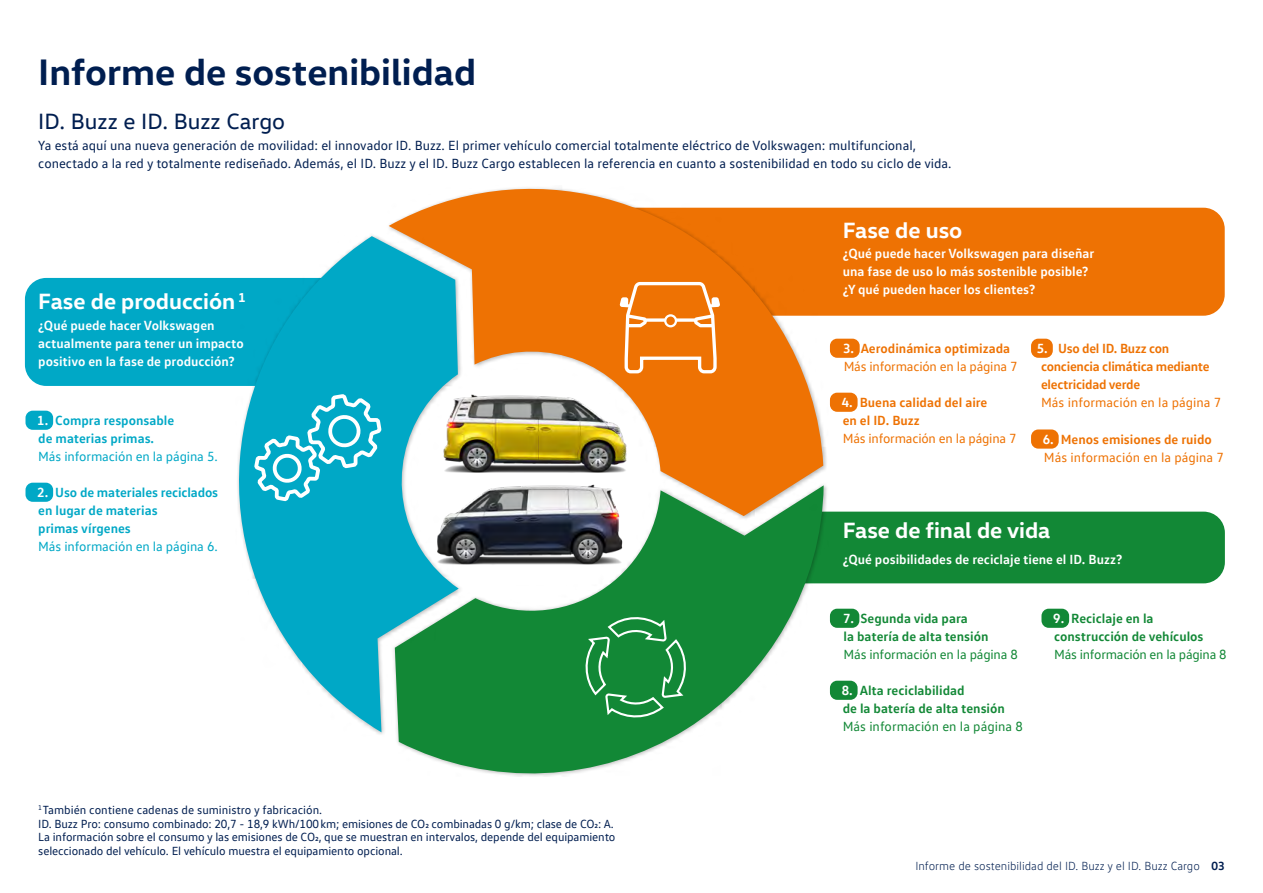
<style>
.page{position:relative;width:1263px;height:893px;background:#fff}
.page>*{position:absolute;margin:0;border:0;box-sizing:border-box;transform-origin:0 0}
.t1{font:700 37.5px "VW Head";color:#001e50}
.t2{font:700 22.5px "VW Head";color:#fff}
.t3{font:22.5px "VW Head";color:#001e50}
.t4{font:13.5px/18px "VW Text";color:#001e50}
.t5{font:700 13.5px/18px "VW Text";color:#fff}
.t6{font:700 13.5px/18px "VW Text";letter-spacing:-.005em;color:#ee7203}
.t7{font:700 13.5px/18px "VW Text";color:#128836}
.t8{font:13.5px "VW Text";letter-spacing:-.01em;color:#ee7203}
.t9{font:700 13.5px/18px "VW Text";color:#00a8c6}
.t10{font:13.5px "VW Text";letter-spacing:-.015em;color:#128836}
.t11{font:13.5px "VW Text";letter-spacing:-.01em;color:#00a8c6}
.t12{font:12px/13.5px "VW Text";letter-spacing:-.01em;color:#001e50}
.t13{font:300 12px "VW Text";color:#001e50}
.s1{color:#fff}
.s2{font-weight:700}
</style>
<div class="page">
<div style="left:25px;top:278px;width:174px;height:108px;background:#00a8c6"></div>
<div style="left:828px;top:208px;width:397px;height:108px;background:#ee7203"></div>
<div style="left:828px;top:512px;width:397px;height:71px;background:#128836"></div>
<svg style="left:397px;top:521px;width:427px;height:256px;fill:#128836"></svg>
<svg style="left:389px;top:188px;width:434px;height:328px;fill:#ee7203"></svg>
<div style="left:236px;top:233px;width:227px;height:504px;background:#000;opacity:.3"></div>
<svg style="left:199px;top:236px;width:260px;height:496px;fill:#00a8c6"></svg>
<svg style="left:254px;top:394px;width:128px;height:107px;background:#30b8d0"></svg>
<svg style="left:619px;top:282px;width:101px;height:92px;background:#f18c32"></svg>
<svg style="left:584px;top:615px;width:104px;height:104px;background:#2d954d"></svg>
<img style="left:433px;top:481px;width:193px;height:89px">
<img style="left:437px;top:390px;width:194px;height:87px">
<div style="left:26px;top:411px;width:27px;height:19px;background:#00a8c6;border-radius:7px"></div>
<div style="left:26px;top:483px;width:27px;height:19px;background:#00a8c6;border-radius:7px"></div>
<div style="left:830px;top:609px;width:29px;height:19px;background:#128836;border-radius:7px"></div>
<div style="left:830px;top:681px;width:27px;height:19px;background:#128836;border-radius:7px"></div>
<div style="left:1041px;top:609px;width:28px;height:19px;background:#128836;border-radius:7px"></div>
<div style="left:1031px;top:339px;width:22px;height:19px;background:#ee7203;border-radius:7px"></div>
<div style="left:1031px;top:429px;width:28px;height:20px;background:#ee7203;border-radius:7px"></div>
<div style="left:830px;top:339px;width:30px;height:19px;background:#ee7203;border-radius:7px"></div>
<div style="left:830px;top:393px;width:27px;height:19px;background:#ee7203;border-radius:7px"></div>
<h1 class="t1" style="left:38px;top:48px;width:439px">Informe de sostenibilidad</h1>
<h2 class="t3" style="left:38px;top:108px;width:248px">ID. Buzz e ID. Buzz Cargo</h2>
<p class="t4" style="left:38px;top:136px;width:915px">Ya está aquí una nueva generación de movilidad: el innovador ID. Buzz. El primer vehículo comercial totalmente eléctrico de Volkswagen: multifuncional, conectado a la red y totalmente rediseñado. Además, el ID. Buzz y el ID. Buzz Cargo establecen la referencia en cuanto a sostenibilidad en todo su ciclo de vida.</p>
<h2 class="t2" style="left:38px;top:287px;width:209px">Fase de producción <sup>1</sup></h2>
<p class="t5" style="left:38px;top:315px;width:207px">¿Qué puede hacer Volkswagen actualmente para tener un impacto positivo en la fase de producción?</p>
<p class="t9" style="left:37px;top:411px;width:138px"><span class="s1">1.</span> Compra responsable de materias primas.</p>
<p class="t11" style="left:38px;top:448px;width:181px">Más información en la página 5.</p>
<p class="t9" style="left:37px;top:483px;width:182px"><span class="s1">2.</span> Uso de materiales reciclados en lugar de materias<br>primas vírgenes</p>
<p class="t11" style="left:38px;top:538px;width:181px">Más información en la página 6.</p>
<p class="t12" style="left:38px;top:803px;width:579px"><sup>1</sup>También contiene cadenas de suministro y fabricación.<br>ID. Buzz Pro: consumo combinado: 20,7 - 18,9 kWh/100km; emisiones de CO2 combinadas 0 g/km; clase de CO2: A.<br>La información sobre el consumo y las emisiones de CO2, que se muestran en intervalos, depende del equipamiento seleccionado del vehículo. El vehículo muestra el equipamiento opcional.</p>
<h2 class="t2" style="left:843px;top:216px;width:121px">Fase de uso</h2>
<p class="t5" style="left:843px;top:243px;width:253px">¿Qué puede hacer Volkswagen para diseñar una fase de uso lo más sostenible posible? ¿Y qué pueden hacer los clientes?</p>
<p class="t6" style="left:861px;top:339px;width:151px">Aerodinámica optimizada</p>
<p class="t8" style="left:844px;top:358px;width:175px">Más información en la página 7</p>
<p class="t5" style="left:843px;top:339px;width:13px">3.</p>
<p class="t6" style="left:843px;top:392px;width:146px;text-indent:17px">Buena calidad del aire en el ID. Buzz</p>
<p class="t8" style="left:843px;top:430px;width:175px">Más información en la página 7</p>
<p class="t5" style="left:842px;top:393px;width:13px">4.</p>
<p class="t6" style="left:1041px;top:339px;width:170px;text-indent:17px">Uso del ID. Buzz con conciencia climática mediante electricidad verde</p>
<p class="t8" style="left:1041px;top:394px;width:182px">Más información en la página 7</p>
<p class="t5" style="left:1037px;top:339px;width:13px">5.</p>
<p class="t6" style="left:1061px;top:430px;width:153px">Menos emisiones de ruido</p>
<p class="t8" style="left:1044px;top:449px;width:182px">Más información en la página 7</p>
<p class="t5" style="left:1043px;top:429px;width:13px">6.</p>
<h2 class="t2" style="left:843px;top:515px;width:209px">Fase de final de vida</h2>
<p class="t5" style="left:843px;top:549px;width:281px">¿Qué posibilidades de reciclaje tiene el ID. Buzz?</p>
<p class="t7" style="left:843px;top:609px;width:146px;text-align:center">Segunda vida para<br>la batería de alta tensión</p>
<p class="t10" style="left:843px;top:646px;width:176px">Más información en la página 8</p>
<p class="t5" style="left:843px;top:609px;width:13px">7.</p>
<p class="t7" style="left:843px;top:681px;width:164px;text-indent:17px">Alta reciclabilidad<br>de la batería de alta tensión</p>
<p class="t10" style="left:843px;top:718px;width:182px">Más información en la página 8</p>
<p class="t5" style="left:842px;top:681px;width:13px">8.</p>
<p class="t7" style="left:1054px;top:608px;width:151px;text-indent:17px">Reciclaje en la construcción de vehículos</p>
<p class="t10" style="left:1054px;top:646px;width:174px">Más información en la página 8</p>
<p class="t5" style="left:1053px;top:609px;width:13px">9.</p>
<p class="t13" style="left:915px;top:859px;width:311px">Informe de sostenibilidad del ID. Buzz y el ID. Buzz Cargo <span class="s2">03</span></p>
</div>
